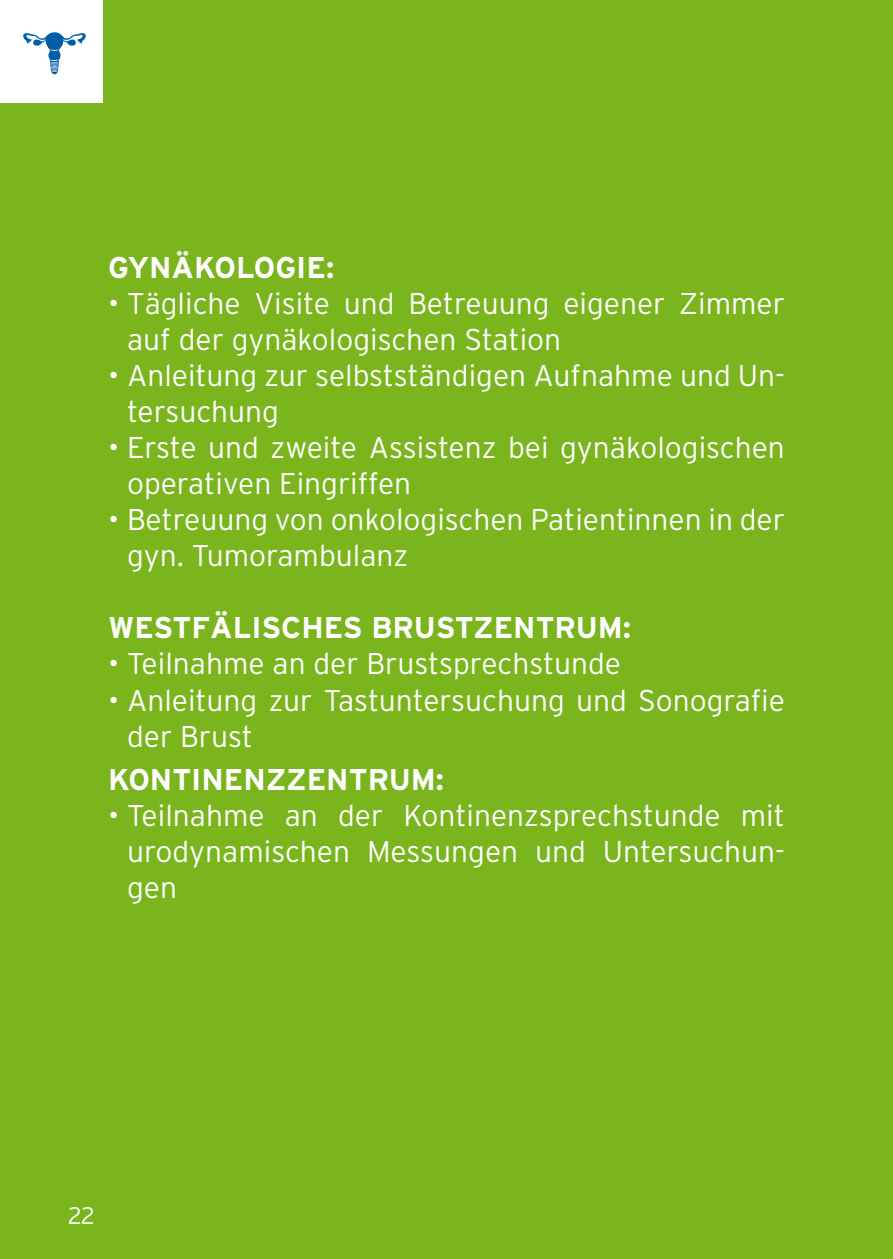
<style>
.page{position:relative;width:893px;height:1259px;background:#7ab51d}
.page>*{position:absolute;margin:0;border:0;box-sizing:border-box;transform-origin:0 0}
.t1{font:300 30px/36px "Interstate";color:#fff}
.t2{font:700 30px "Interstate";color:#fff}
.t3{font:300 24px "Interstate";color:#fff}
</style>
<div class="page">
<div style="left:0;top:0;width:102px;height:102px;background:#fff"></div>
<svg style="left:23px;top:32px;width:63px;height:42px"></svg>
<p class="t2" style="left:108px;top:249px;width:228px">GYNÄKOLOGIE:</p>
<p class="t1" style="left:127px;top:285px;width:659px;text-indent:-19px">• Tägliche Visite und Betreuung eigener Zimmer auf der gynäkologischen Station</p>
<p class="t1" style="left:127px;top:357px;width:659px;text-indent:-19px">• Anleitung zur selbstständigen Aufnahme und Un&shy;tersuchung</p>
<p class="t1" style="left:127px;top:429px;width:659px;text-indent:-19px">• Erste und zweite Assistenz bei gynäkologischen operativen Eingriffen</p>
<p class="t1" style="left:127px;top:501px;width:659px;text-indent:-19px">• Betreuung von onkologischen Patientinnen in der gyn. Tumorambulanz</p>
<p class="t2" style="left:108px;top:609px;width:525px">WESTFÄLISCHES BRUSTZENTRUM:</p>
<p class="t1" style="left:108px;top:645px;width:515px">• Teilnahme an der Brustsprechstunde</p>
<p class="t1" style="left:127px;top:681px;width:659px;text-indent:-19px">• Anleitung zur Tastuntersuchung und Sonografie der Brust</p>
<p class="t2" style="left:108px;top:761px;width:338px">KONTINENZZENTRUM:</p>
<p class="t1" style="left:127px;top:797px;width:659px;text-align:justify;text-indent:-19px">• Teilnahme an der Kontinenzsprechstunde mit urodynamischen Messungen und Untersuchun&shy;gen</p>
<p class="t3" style="left:68px;top:1202px;width:28px">22</p>
</div>
